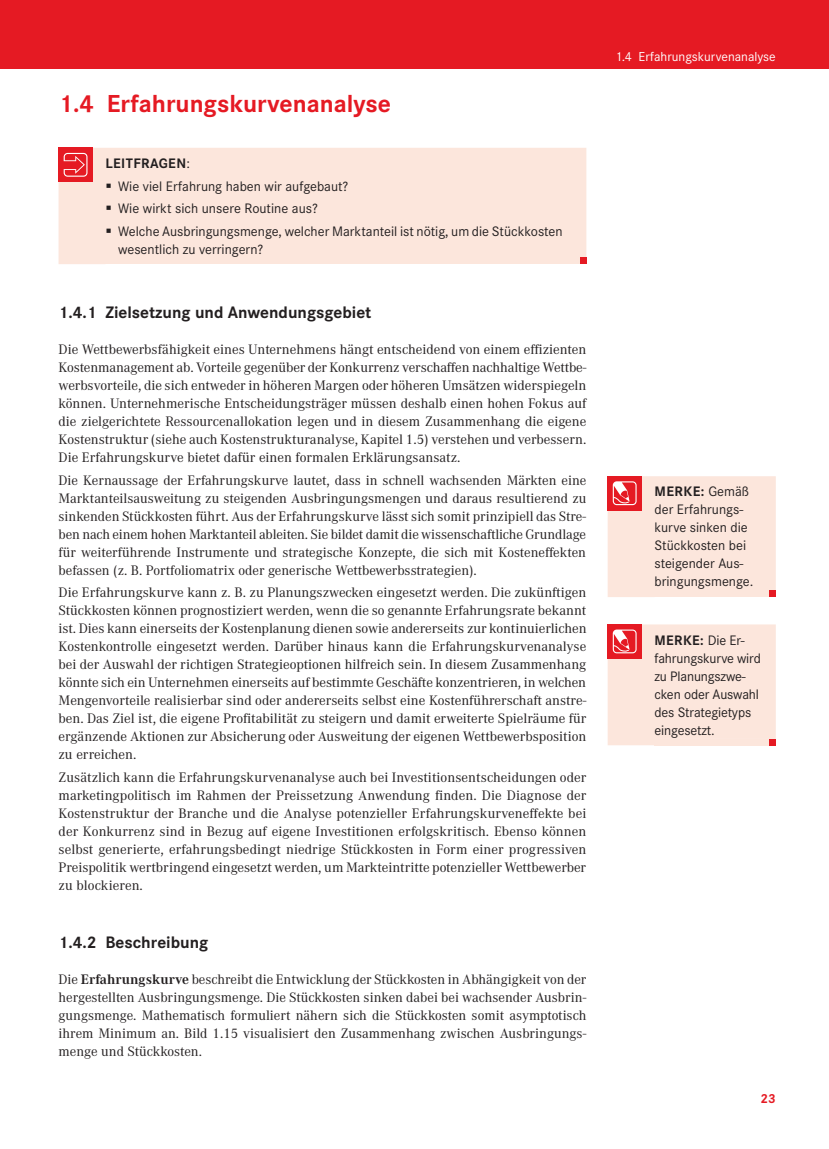
<style>
.page{position:relative;width:829px;height:1149px;background:#fff}
.page>*{position:absolute;margin:0;border:0;box-sizing:border-box;transform-origin:0 0}
.t1{font:700 25.5px "Corporate S Pro";color:#e51a23}
.t2{font:700 17.25px "Corporate S Pro";color:#231f20}
.t3{font:14.25px/18px "Corporate A Pro";color:#231f20;text-align:justify}
.t4{font:14.25px/18px "Corporate S Pro";color:#231f20}
.t5{font:13.5px "Corporate S Pro";color:#fff}
.t6{font:700 13.5px "Corporate S Pro";color:#e51a23}
.s1{font-weight:700}
</style>
<div class="page">
<div style="left:0;top:0;width:828px;height:69px;background:#e51a23"></div>
<div style="left:58px;top:148px;width:528px;height:116px;background:#fce6dc"></div>
<div style="left:105px;top:258px;width:481px;height:6px;background:#fce6dc"></div>
<div style="left:58px;top:148px;width:35px;height:34px;background:#e51a23"></div>
<svg style="left:64px;top:153px;width:23px;height:24px"></svg>
<div style="left:579px;top:258px;width:7px;height:6px;background:#e51a23"></div>
<div style="left:607px;top:476px;width:168px;height:121px;background:#fce6dc"></div>
<svg style="left:607px;top:624px;width:168px;height:121px;background:#fadbd3"></svg>
<svg style="left:106px;top:183px;width:5px;height:4px"></svg>
<svg style="left:106px;top:206px;width:5px;height:4px"></svg>
<svg style="left:106px;top:228px;width:5px;height:4px"></svg>
<h1 class="t1" style="left:58px;top:83px;width:334px">1.4 Erfahrungskurvenanalyse</h1>
<p class="t4" style="left:118px;top:151px;width:446px;line-height:22.5px;text-indent:-13px"><span class="s1">LEITFRAGEN</span>:<br>Wie viel Erfahrung haben wir aufgebaut?<br>Wie wirkt sich unsere Routine aus?<br>Welche Ausbringungsmenge, welcher Marktanteil ist nötig, um die Stückkosten</p>
<p class="t4" style="left:118px;top:239px;width:147px">wesentlich zu verringern?</p>
<p class="t2" style="left:58px;top:299px;width:314px">1.4.1 Zielsetzung und Anwendungsgebiet</p>
<p class="t3" style="left:58px;top:340px;width:529px">Die Wettbewerbsfähigkeit eines Unternehmens hängt entscheidend von einem effizienten Kostenmanagement ab. Vorteile gegenüber der Konkurrenz verschaffen nachhaltige Wettbe&shy;werbsvorteile, die sich entweder in höheren Margen oder höheren Umsätzen widerspiegeln können. Unternehmerische Entscheidungsträger müssen deshalb einen hohen Fokus auf die zielgerichtete Ressourcenallokation legen und in diesem Zusammenhang die eigene Kostenstruktur (siehe auch Kostenstrukturanalyse, Kapitel 1.5) verstehen und verbessern.<br>Die Erfahrungskurve bietet dafür einen formalen Erklärungsansatz.</p>
<p class="t3" style="left:58px;top:470px;width:529px">Die Kernaussage der Erfahrungskurve lautet, dass in schnell wachsenden Märkten eine Marktanteilsausweitung zu steigenden Ausbringungsmengen und daraus resultierend zu sinkenden Stückkosten führt. Aus der Erfahrungskurve lässt sich somit prinzipiell das Stre&shy;ben nach einem hohen Marktanteil ableiten. Sie bildet damit die wissenschaftliche Grundlage für weiterführende Instrumente und strategische Konzepte, die sich mit Kosteneffekten befassen (z. B. Portfoliomatrix oder generische Wettbewerbsstrategien).</p>
<p class="t3" style="left:58px;top:583px;width:529px">Die Erfahrungskurve kann z. B. zu Planungszwecken eingesetzt werden. Die zukünftigen Stückkosten können prognostiziert werden, wenn die so genannte Erfahrungsrate bekannt ist. Dies kann einerseits der Kostenplanung dienen sowie andererseits zur kontinuierlichen Kostenkontrolle eingesetzt werden. Darüber hinaus kann die Erfahrungskurvenanalyse bei der Auswahl der richtigen Strategieoptionen hilfreich sein. In diesem Zusammenhang könnte sich ein Unternehmen einerseits auf bestimmte Geschäfte konzentrieren, in welchen Mengenvorteile realisierbar sind oder andererseits selbst eine Kostenführerschaft anstre&shy;ben. Das Ziel ist, die eigene Profitabilität zu steigern und damit erweiterte Spielräume für ergänzende Aktionen zur Absicherung oder Ausweitung der eigenen Wettbewerbsposition zu erreichen.</p>
<p class="t3" style="left:58px;top:767px;width:529px">Zusätzlich kann die Erfahrungskurvenanalyse auch bei Investitionsentscheidungen oder marketingpolitisch im Rahmen der Preissetzung Anwendung finden. Die Diagnose der Kostenstruktur der Branche und die Analyse potenzieller Erfahrungskurveneffekte bei der Konkurrenz sind in Bezug auf eigene Investitionen erfolgskritisch. Ebenso können selbst generierte, erfahrungsbedingt niedrige Stückkosten in Form einer progressiven Preispolitik wertbringend eingesetzt werden, um Markteintritte potenzieller Wettbewerber zu blockieren.</p>
<p class="t2" style="left:58px;top:929px;width:151px">1.4.2 Beschreibung</p>
<p class="t3" style="left:58px;top:970px;width:529px">Die <span class="s1">Erfahrungskurve</span> beschreibt die Entwicklung der Stückkosten in Abhängigkeit von der hergestellten Ausbringungsmenge. Die Stückkosten sinken dabei bei wachsender Ausbrin&shy;gungsmenge. Mathematisch formuliert nähern sich die Stückkosten somit asymptotisch ihrem Minimum an. Bild 1.15 visualisiert den Zusammenhang zwischen Ausbringungs&shy;menge und Stückkosten.</p>
<p class="t5" style="left:617px;top:46px;width:160px">1.4 Erfahrungskurvenanalyse</p>
<p class="t4" style="left:654px;top:482px;width:100px"><span class="s1">MERKE:</span> Gemäß der Erfahrungs&shy;kurve sinken die<br>Stückkosten bei steigender Aus&shy;bringungsmenge.</p>
<p class="t4" style="left:654px;top:630px;width:108px"><span class="s1">MERKE:</span> Die Er&shy;fahrungskurve wird zu Planungszwe&shy;cken oder Auswahl des Strategietyps eingesetzt.</p>
<p class="t6" style="left:760px;top:1087px;width:17px">23</p>
</div>
